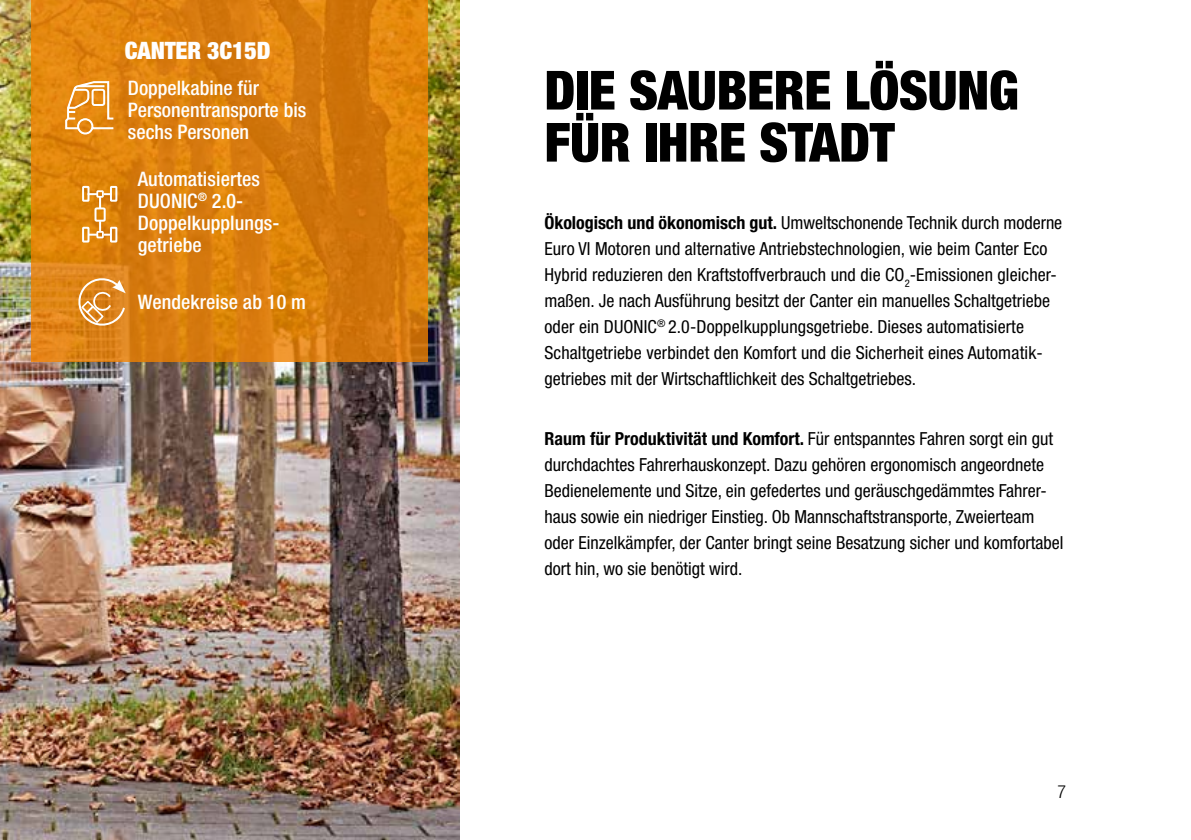
<style>
.page{position:relative;width:1191px;height:840px;background:#fff}
.page>*{position:absolute;margin:0;border:0;box-sizing:border-box;transform-origin:0 0}
.t1{font:900 condensed 54px/52px "Helvetica Neue LT Std";letter-spacing:-.005em;color:#000}
.t2{font:900 condensed 24px "Helvetica Neue LT Std";letter-spacing:-.005em;color:#fff}
.t3{font:500 condensed 20px/22px "Helvetica Neue LT Std";letter-spacing:.005em;color:#fff}
.t4{font:condensed 18px/26px "Helvetica Neue LT Std";color:#000}
.t5{font:300 condensed 18px "Helvetica Neue LT Std";color:#000}
.s1{font-weight:700}
</style>
<div class="page">
<img style="left:0;top:0;width:459px;height:839px">
<svg style="left:31px;top:0;width:397px;height:361px;background:#da7e0d"></svg>
<div style="left:82px;top:186px;width:7px;height:16px;border:2px solid #fff"></div>
<div style="left:82px;top:226px;width:7px;height:16px;border:2px solid #fff"></div>
<div style="left:110px;top:186px;width:7px;height:16px;border:2px solid #fff"></div>
<div style="left:110px;top:226px;width:7px;height:16px;border:2px solid #fff"></div>
<div style="left:96px;top:190px;width:8px;height:7px;border:2px solid #fff"></div>
<div style="left:96px;top:231px;width:8px;height:7px;border:2px solid #fff"></div>
<div style="left:94px;top:207px;width:12px;height:14px;border:2px solid #fff"></div>
<svg style="left:89px;top:221px;width:21px;height:14px"></svg>
<svg style="left:88px;top:193px;width:24px;height:15px"></svg>
<svg style="left:74px;top:277px;width:52px;height:52px;background:#e19842"></svg>
<svg style="left:65px;top:81px;width:49px;height:54px;background:#eaa144"></svg>
<div style="left:92px;top:89px;width:13px;height:17px;border:2px solid #fff;border-radius:2px"></div>
<h2 class="t2" style="left:125px;top:36px;width:147px">CANTER 3C15D</h2>
<p class="t3" style="left:128px;top:76px;width:180px">Doppelkabine für<br>Personentransporte bis sechs Personen</p>
<p class="t3" style="left:138px;top:167px;width:143px">Automatisiertes<br>DUONIC<sup>®</sup> 2.0-<br>Doppelkupplungs&shy;getriebe</p>
<p class="t3" style="left:138px;top:290px;width:170px">Wendekreise ab 10 m</p>
<h1 class="t1" style="left:544px;top:63px;width:476px">DIE SAUBERE LÖSUNG<br>FÜR IHRE STADT</h1>
<p class="t4" style="left:544px;top:209px;width:519px"><span class="s1">Ökologisch und ökonomisch gut.</span> Umweltschonende Technik durch moderne Euro VI Motoren und alternative Antriebstechnologien, wie beim Canter Eco Hybrid reduzieren den Kraftstoffverbrauch und die CO<sub>2</sub>-Emissionen gleicher&shy;maßen. Je nach Ausführung besitzt der Canter ein manuelles Schaltgetriebe oder ein DUONIC<sup>®</sup> 2.0-Doppelkupplungsgetriebe. Dieses automatisierte Schaltgetriebe verbindet den Komfort und die Sicherheit eines Automatik&shy;getriebes mit der Wirtschaftlichkeit des Schaltgetriebes.</p>
<p class="t4" style="left:544px;top:425px;width:520px"><span class="s1">Raum für Produktivität und Komfort.</span> Für entspanntes Fahren sorgt ein gut durchdachtes Fahrerhauskonzept. Dazu gehören ergonomisch angeordnete Bedienelemente und Sitze, ein gefedertes und geräuschgedämmtes Fahrer&shy;haus sowie ein niedriger Einstieg. Ob Mannschaftstransporte, Zweierteam oder Einzelkämpfer, der Canter bringt seine Besatzung sicher und komfortabel dort hin, wo sie benötigt wird.</p>
<p class="t5" style="left:1057px;top:781px;width:10px">7</p>
</div>
